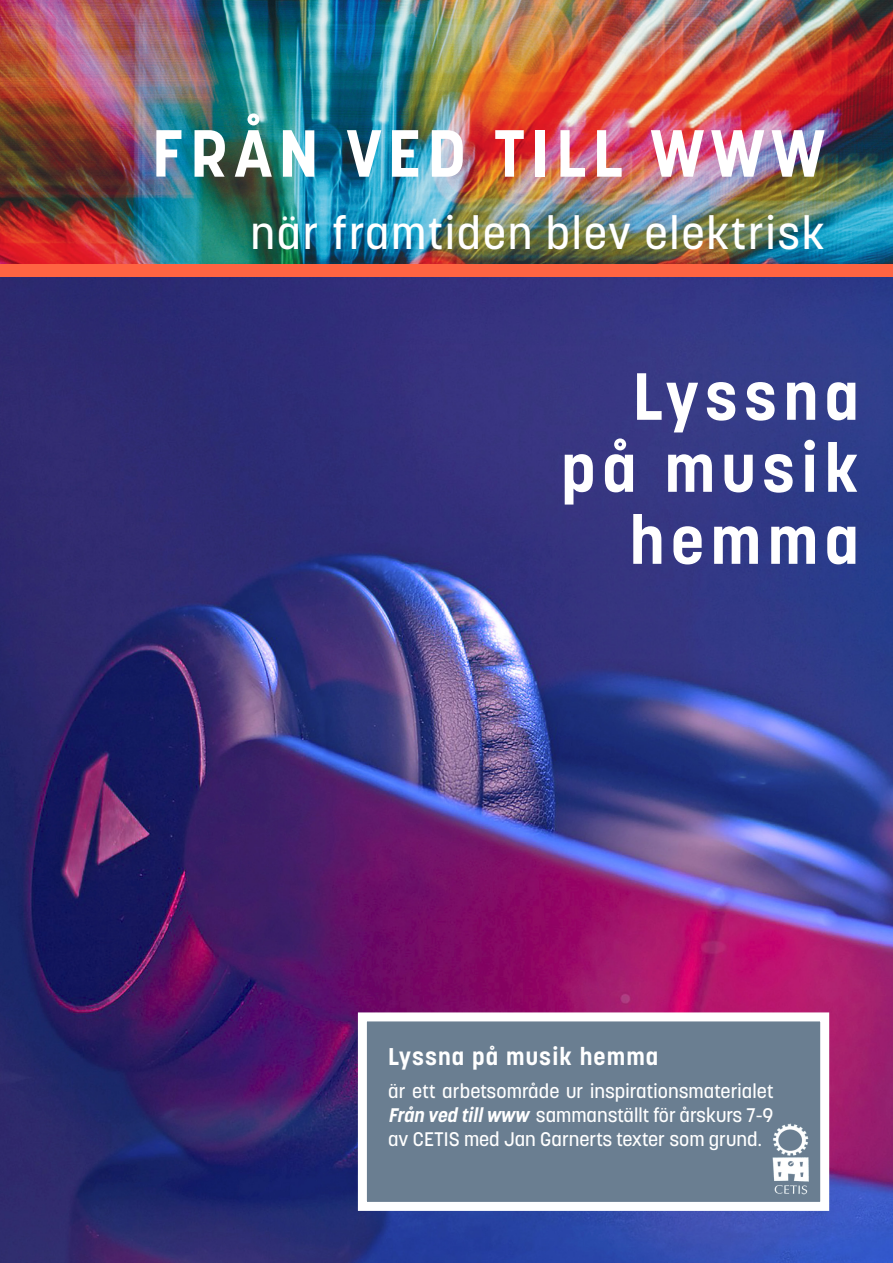
<style>
.page{position:relative;width:893px;height:1263px;background:#fff}
.page>*{position:absolute;margin:0;border:0;box-sizing:border-box;transform-origin:0 0}
.Rubrik_1_a_sida_vit{font:700 66px/72px "Korolev Li U";letter-spacing:.1em;color:#fff;text-align:right}
.Rubrik_1_a_sida_vit-2{font:500 45px "Korolev Li U";letter-spacing:.04em;color:#fff}
.Bildrutetext_vit{font:700 24px "Korolev Li U";letter-spacing:.05em;color:#fff}
.Bildrutetext_vit-2{font:500 19.5px/24px "Korolev Li U";color:#fff;text-align:justify}
.s1{font-weight:700;font-style:italic}
</style>
<div class="page">
<img style="left:0;top:276px;width:893px;height:987px">
<img style="left:0;top:0;width:893px;height:264px">
<div style="left:0;top:264px;width:893px;height:12px;background:#ff6442"></div>
<div style="left:362px;top:1017px;width:463px;height:189px;background:#6a7e91"></div>
<div style="left:358px;top:1012px;width:471px;height:199px;border:9px solid #fff"></div>
<img style="left:772px;top:1123px;width:37px;height:72px">
<h1 class="Rubrik_1_a_sida_vit" style="left:152px;top:116px;width:674px">FRÅN VED TILL WWW</h1>
<h1 class="Rubrik_1_a_sida_vit-2" style="left:250px;top:203px;width:576px">när framtiden blev elektrisk</h1>
<h1 class="Rubrik_1_a_sida_vit" style="left:561px;top:359px;width:299px">Lyssna på musik hemma</h1>
<p class="Bildrutetext_vit" style="left:388px;top:1040px;width:272px">Lyssna på musik hemma</p>
<p class="Bildrutetext_vit-2" style="left:388px;top:1078px;width:387px">är ett arbetsområde ur inspirationsmaterialet <span class="s1">Från ved tillwww</span> sammanställt för årskurs 7-9 av CETIS med Jan Garnerts texter som grund.</p>
</div>
